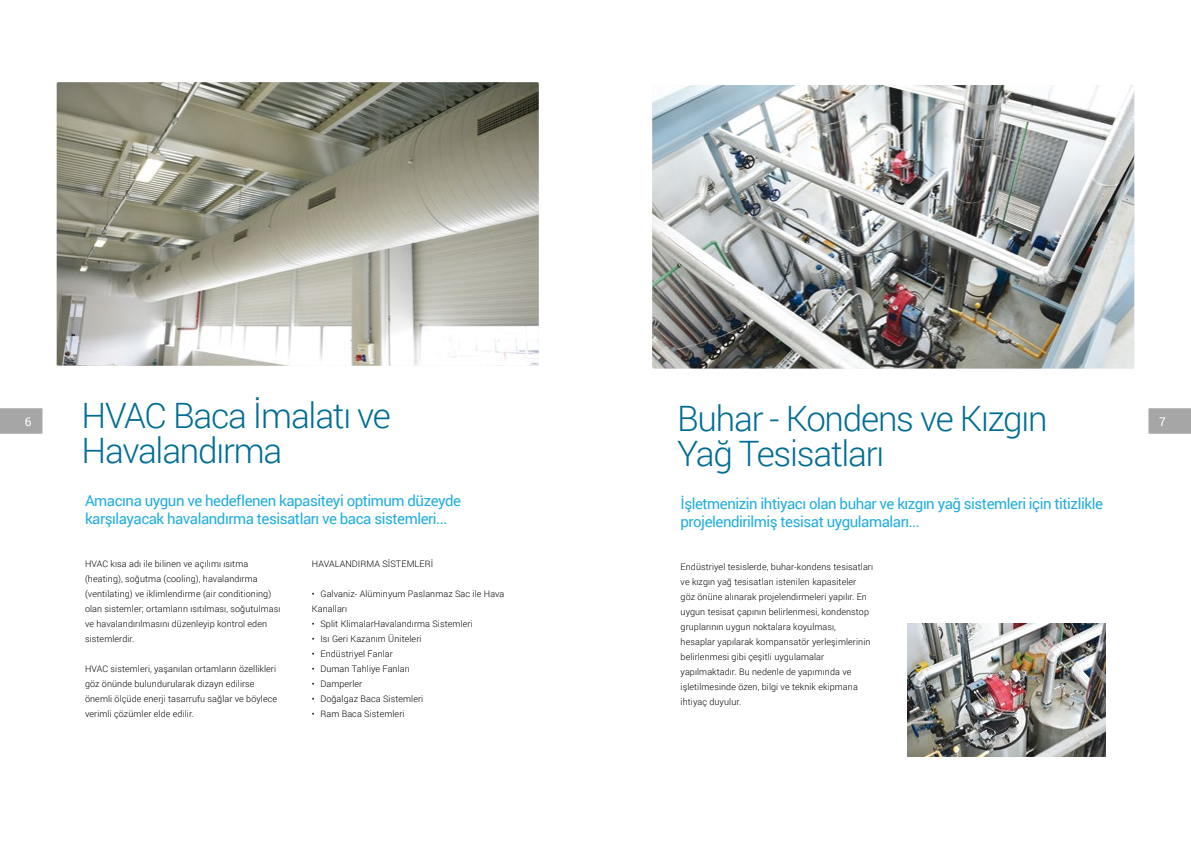
<style>
.page{position:relative;width:1191px;height:842px;background:#fff}
.page>*{position:absolute;margin:0;border:0;box-sizing:border-box;transform-origin:0 0}
.t1{font:300 35px/35px "Roboto";letter-spacing:-.035em;color:#006d94}
.t2{font:15px/18px "Roboto";letter-spacing:-.03em;color:#21addd}
.t3{font:12px "Roboto";color:#fff}
.t4{font:300 9px/15px "Roboto";letter-spacing:.01em;color:#000}
</style>
<div class="page">
<img style="left:57px;top:82px;width:482px;height:284px">
<svg style="left:0;top:408px;width:43px;height:26px"></svg>
<img style="left:652px;top:85px;width:482px;height:284px">
<img style="left:907px;top:624px;width:199px;height:133px">
<svg style="left:1148px;top:408px;width:43px;height:26px"></svg>
<h3 class="t3" style="left:25px;top:413px;width:8px">6</h3>
<h1 class="t1" style="left:81px;top:397px;width:311px">HVAC Baca İmalatı ve<br>Havalandırma</h1>
<h2 class="t2" style="left:85px;top:491px;width:377px">Amacına uygun ve hedeflenen kapasiteyi optimum düzeyde karşılayacak havalandırma tesisatları ve baca sistemleri...</h2>
<p class="t4" style="left:85px;top:556px;width:197px">HVAC kısa adı ile bilinen ve açılımı ısıtma (heating), soğutma (cooling), havalandırma (ventilating) ve iklimlendirme (air conditioning) olan sistemler; ortamların ısıtılması, soğutulması ve havalandırılmasını düzenleyip kontrol eden sistemlerdir.</p>
<p class="t4" style="left:85px;top:661px;width:194px">HVAC sistemleri, yaşanılan ortamların özellikleri göz önünde bulundurularak dizayn edilirse önemli ölçüde enerji tasarrufu sağlar ve böylece verimli çözümler elde edilir.</p>
<p class="t4" style="left:312px;top:556px;width:123px">HAVALANDIRMA SİSTEMLERİ</p>
<p class="t4" style="left:312px;top:586px;width:194px">• Galvaniz- Alüminyum Paslanmaz Sac ile Hava<br>Kanalları</p>
<p class="t4" style="left:312px;top:616px;width:162px">• Split KlimalarHavalandırma Sistemleri</p>
<p class="t4" style="left:312px;top:631px;width:111px">• Isı Geri Kazanım Üniteleri</p>
<p class="t4" style="left:312px;top:646px;width:82px">• Endüstriyel Fanlar</p>
<p class="t4" style="left:312px;top:661px;width:100px">• Duman Tahliye Fanları</p>
<p class="t4" style="left:312px;top:676px;width:52px">• Damperler</p>
<p class="t4" style="left:312px;top:691px;width:113px">• Doğalgaz Baca Sistemleri</p>
<p class="t4" style="left:312px;top:706px;width:94px">• Ram Baca Sistemleri</p>
<h1 class="t1" style="left:677px;top:400px;width:372px">Buhar - Kondens ve Kızgın<br>Yağ Tesisatları</h1>
<h2 class="t2" style="left:680px;top:494px;width:424px">İşletmenizin ihtiyacı olan buhar ve kızgın yağ sistemleri için titizlikle projelendirilmiş tesisat uygulamaları...</h2>
<p class="t4" style="left:680px;top:559px;width:194px">Endüstriyel tesislerde, buhar-kondens tesisatları ve kızgın yağ tesisatları istenilen kapasiteler göz önüne alınarak projelendirmeleri yapılır. En uygun tesisat çapının belirlenmesi, kondenstop gruplarının uygun noktalara koyulması,<br>hesaplar yapılarak kompansatör yerleşimlerinin belirlenmesi gibi çeşitli uygulamalar yapılmaktadır. Bu nedenle de yapımında ve işletilmesinde özen, bilgi ve teknik ekipmana ihtiyaç duyulur.</p>
<h3 class="t3" style="left:1159px;top:413px;width:8px">7</h3>
</div>
